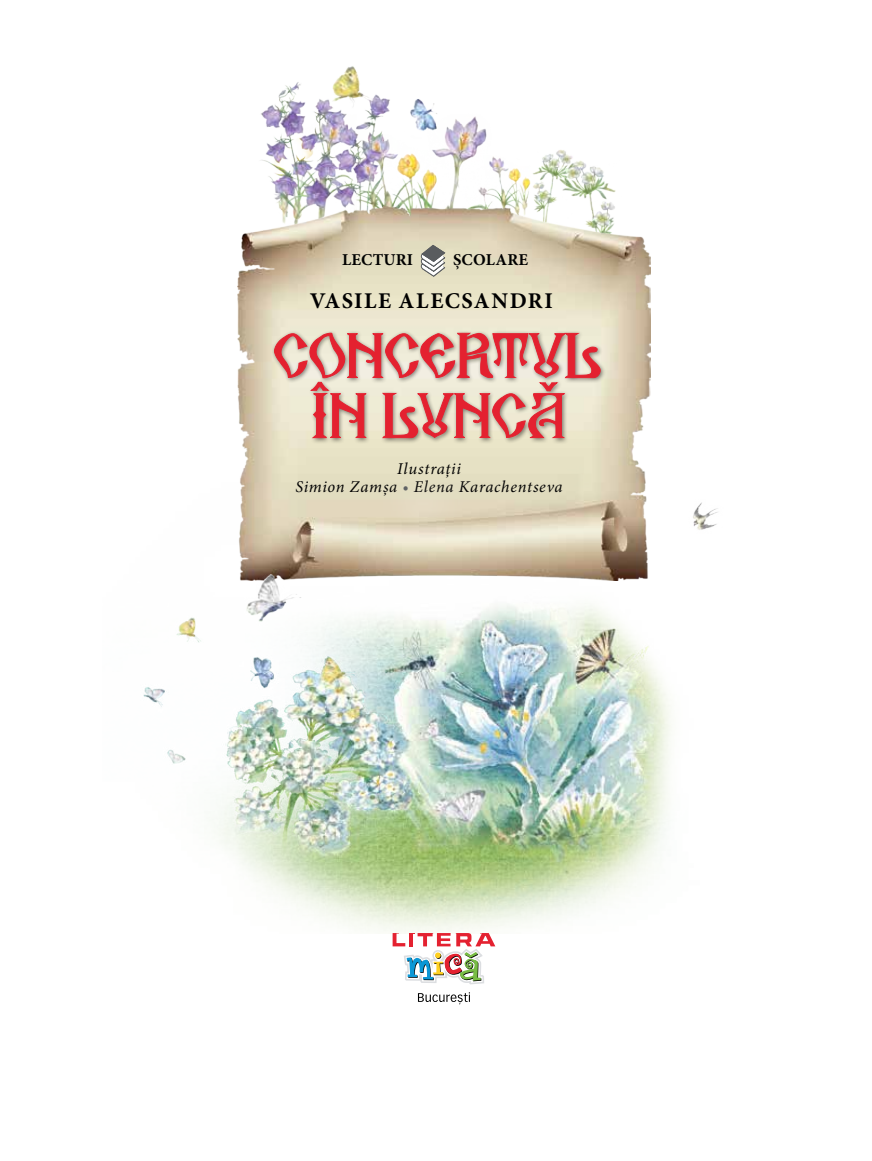
<style>
.page{position:relative;width:872px;height:1161px;background:#fff}
.page>*{position:absolute;margin:0;border:0;box-sizing:border-box;transform-origin:0 0}
.t1{font:63px/60px "Arhaic Romanesc CE";letter-spacing:.01em;color:#e42130;text-align:center;scale:.95 1}
.t2{font:700 22.5px "Minion Pro";letter-spacing:.07em;color:#000}
.t3{font:700 16.65px "Minion Pro";letter-spacing:.01em;color:#000}
.t4{font:italic 16.5px/18px "Minion Pro";letter-spacing:.04em;color:#000;text-align:center}
.s1{color:#595c5f}
</style>
<div class="page">
<img style="left:237px;top:66px;width:414px;height:264px">
<img style="left:238px;top:206px;width:412px;height:224px">
<svg style="left:420px;top:244px;width:26px;height:34px"></svg>
<div style="left:272px;top:330px;width:334px;height:114px;background:#000;opacity:.5"></div>
<svg style="left:274px;top:333px;width:327px;height:97px;background:#d3bbad"></svg>
<img style="left:143px;top:430px;width:575px;height:503px">
<svg style="left:392px;top:933px;width:103px;height:52px"></svg>
<svg style="left:418px;top:992px;width:52px;height:12px"></svg>
<p class="t3" style="left:342px;top:248px;width:72px">LECTURI</p>
<p class="t3" style="left:453px;top:248px;width:77px">ȘCOLARE</p>
<h2 class="t2" style="left:310px;top:285px;width:245px">VASILE ALECSANDRI</h2>
<h1 class="t1" style="left:274px;top:327px;width:346px">CONCERTUL<br>ÎN LUNCĂ</h1>
<p class="t4" style="left:295px;top:460px;width:269px">Ilustrații<br>Simion Zamșa <span class="s1">•</span> Elena Karachentseva</p>
</div>
